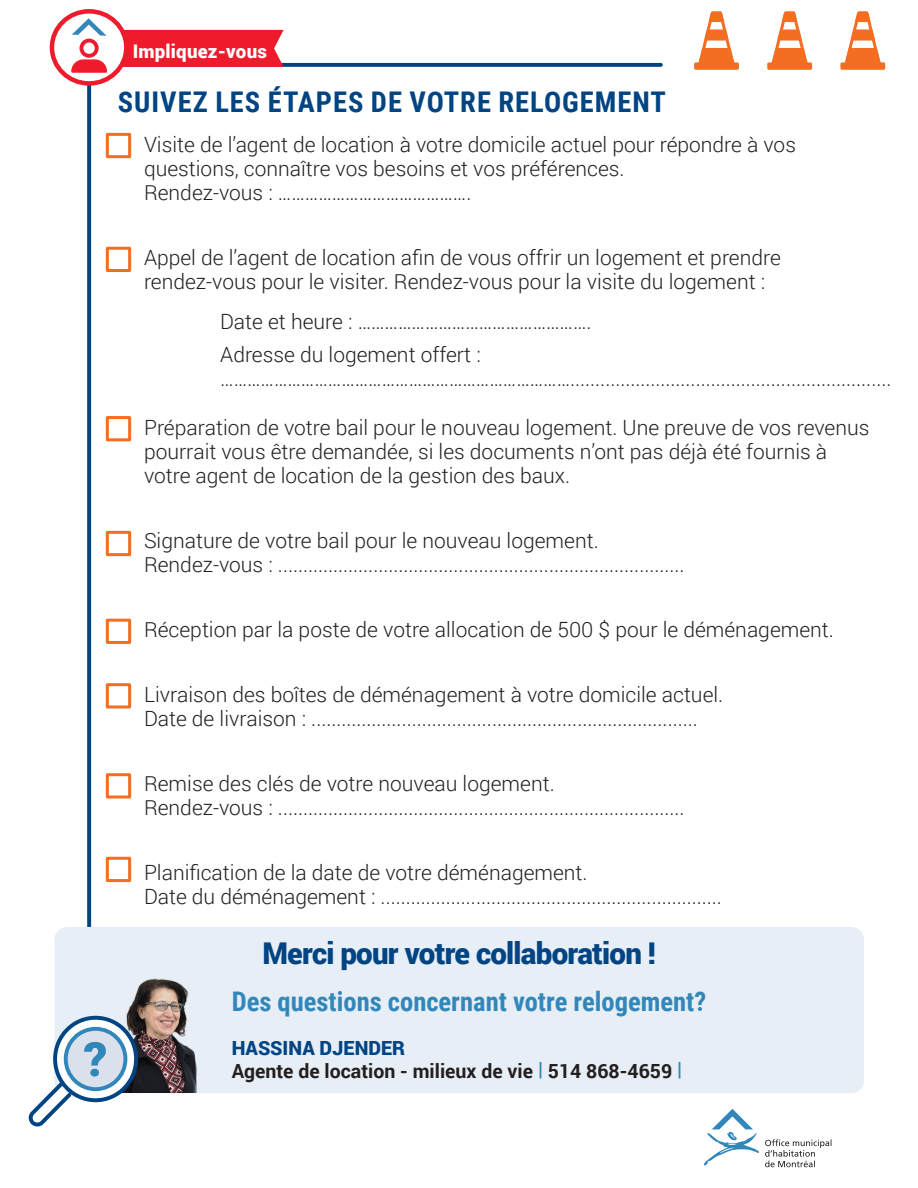
<style>
.page{position:relative;width:918px;height:1188px;background:#fff}
.page>*{position:absolute;margin:0;border:0;box-sizing:border-box;transform-origin:0 0}
.Couvert_intro_gras{font:900 30px "Roboto";letter-spacing:-.025em;color:#014484}
.Couvert_intro_gras-2{font:700 28.5px "Roboto Condensed";letter-spacing:.035em;color:#014484}
.Couvert_intro_gras-3{font:700 27px "Roboto Condensed";color:#3287ba}
.Couvert_intro_gras-4{font:300 21px/24px "Roboto";color:#231f20}
.Couvert_intro_gras-5{font:700 19.5px "Roboto";color:#231f20}
.text{font:900 19.5px "Roboto";color:#014484}
.t1{font:900 18.75px "Roboto";letter-spacing:.01em;color:#fff}
.s1{font-weight:900;color:#3287ba}
</style>
<div class="page">
<svg style="left:87px;top:62px;width:576px;height:865px"></svg>
<svg style="left:704px;top:1109px;width:55px;height:57px"></svg>
<svg style="left:765px;top:1139px;width:66px;height:28px"></svg>
<svg style="left:840px;top:11px;width:46px;height:59px"></svg>
<svg style="left:767px;top:11px;width:46px;height:59px"></svg>
<svg style="left:694px;top:11px;width:45px;height:59px"></svg>
<svg style="left:52px;top:11px;width:74px;height:72px"></svg>
<div style="left:50px;top:9px;width:79px;height:77px;border:4px solid #ee1b2c;border-radius:50%"></div>
<svg style="left:71px;top:18px;width:213px;height:55px"></svg>
<div style="left:106px;top:133px;width:25px;height:25px;background:#fff;border:3px solid #f36e21"></div>
<div style="left:106px;top:416px;width:25px;height:25px;background:#fff;border:3px solid #f36e21"></div>
<div style="left:106px;top:531px;width:25px;height:25px;background:#fff;border:3px solid #f36e21"></div>
<div style="left:106px;top:619px;width:25px;height:25px;background:#fff;border:3px solid #f36e21"></div>
<div style="left:106px;top:683px;width:25px;height:25px;background:#fff;border:3px solid #f36e21"></div>
<div style="left:106px;top:773px;width:25px;height:26px;background:#fff;border:3px solid #f36e21"></div>
<div style="left:106px;top:857px;width:25px;height:25px;background:#fff;border:3px solid #f36e21"></div>
<div style="left:106px;top:247px;width:25px;height:25px;background:#fff;border:3px solid #f36e21"></div>
<div style="left:54px;top:927px;width:810px;height:166px;background:#e7eef5;border-radius:13px"></div>
<img style="left:116px;top:978px;width:81px;height:114px">
<svg style="left:55px;top:1018px;width:81px;height:82px;background:#c9dae7"></svg>
<div style="left:53px;top:1016px;width:85px;height:86px;border:4px solid #014484;border-radius:50%"></div>
<div style="left:66px;top:1029px;width:59px;height:60px;background:#dbe0ed;border-radius:50%"></div>
<div style="left:64px;top:1027px;width:63px;height:64px;border:4px solid #3287ba;border-radius:50%"></div>
<svg style="left:28px;top:1081px;width:45px;height:46px"></svg>
<svg style="left:84px;top:1042px;width:22px;height:35px"></svg>
<p class="t1" style="left:133px;top:38px;width:136px">Impliquez-vous</p>
<p class="Couvert_intro_gras-2" style="left:118px;top:82px;width:550px">SUIVEZ LES ÉTAPES DE VOTRE RELOGEMENT</p>
<p class="Couvert_intro_gras-4" style="left:144px;top:132px;width:654px">Visite de l’agent de location à votre domicile actuel pour répondre à vos questions, connaître vos besoins et vos préférences.<br>Rendez-vous : …………………………………….</p>
<p class="Couvert_intro_gras-4" style="left:144px;top:245px;width:638px">Appel de l’agent de location afin de vous offrir un logement et prendre rendez-vous pour le visiter. Rendez-vous pour la visite du logement :</p>
<p class="Couvert_intro_gras-4" style="left:220px;top:309px;width:373px">Date et heure : …………………………………………….</p>
<p class="Couvert_intro_gras-4" style="left:220px;top:342px;width:673px">Adresse du logement offert : ……………………………………………………………………................................................................</p>
<p class="Couvert_intro_gras-4" style="left:144px;top:414px;width:727px">Préparation de votre bail pour le nouveau logement. Une preuve de vos revenus pourrait vous être demandée, si les documents n’ont pas déjà été fournis à votre agent de location de la gestion des baux.</p>
<p class="Couvert_intro_gras-4" style="left:144px;top:527px;width:542px">Signature de votre bail pour le nouveau logement.<br>Rendez-vous : .................................................................................</p>
<p class="Couvert_intro_gras-4" style="left:144px;top:616px;width:691px">Réception par la poste de votre allocation de 500 $ pour le déménagement.</p>
<p class="Couvert_intro_gras-4" style="left:144px;top:681px;width:581px">Livraison des boîtes de déménagement à votre domicile actuel.<br>Date de livraison : .............................................................................</p>
<p class="Couvert_intro_gras-4" style="left:144px;top:770px;width:542px">Remise des clés de votre nouveau logement.<br>Rendez-vous : .................................................................................</p>
<p class="Couvert_intro_gras-4" style="left:144px;top:859px;width:579px">Planification de la date de votre déménagement.<br>Date du déménagement : ....................................................................</p>
<p class="Couvert_intro_gras" style="left:262px;top:932px;width:395px">Merci pour votre collaboration !</p>
<p class="Couvert_intro_gras-3" style="left:232px;top:982px;width:476px">Des questions concernant votre relogement?</p>
<p class="text" style="left:232px;top:1034px;width:175px">HASSINA DJENDER</p>
<p class="Couvert_intro_gras-5" style="left:232px;top:1057px;width:452px">Agente de location - milieux de vie <span class="s1">|</span> 514 868-4659 <span class="s1">|</span></p>
</div>
